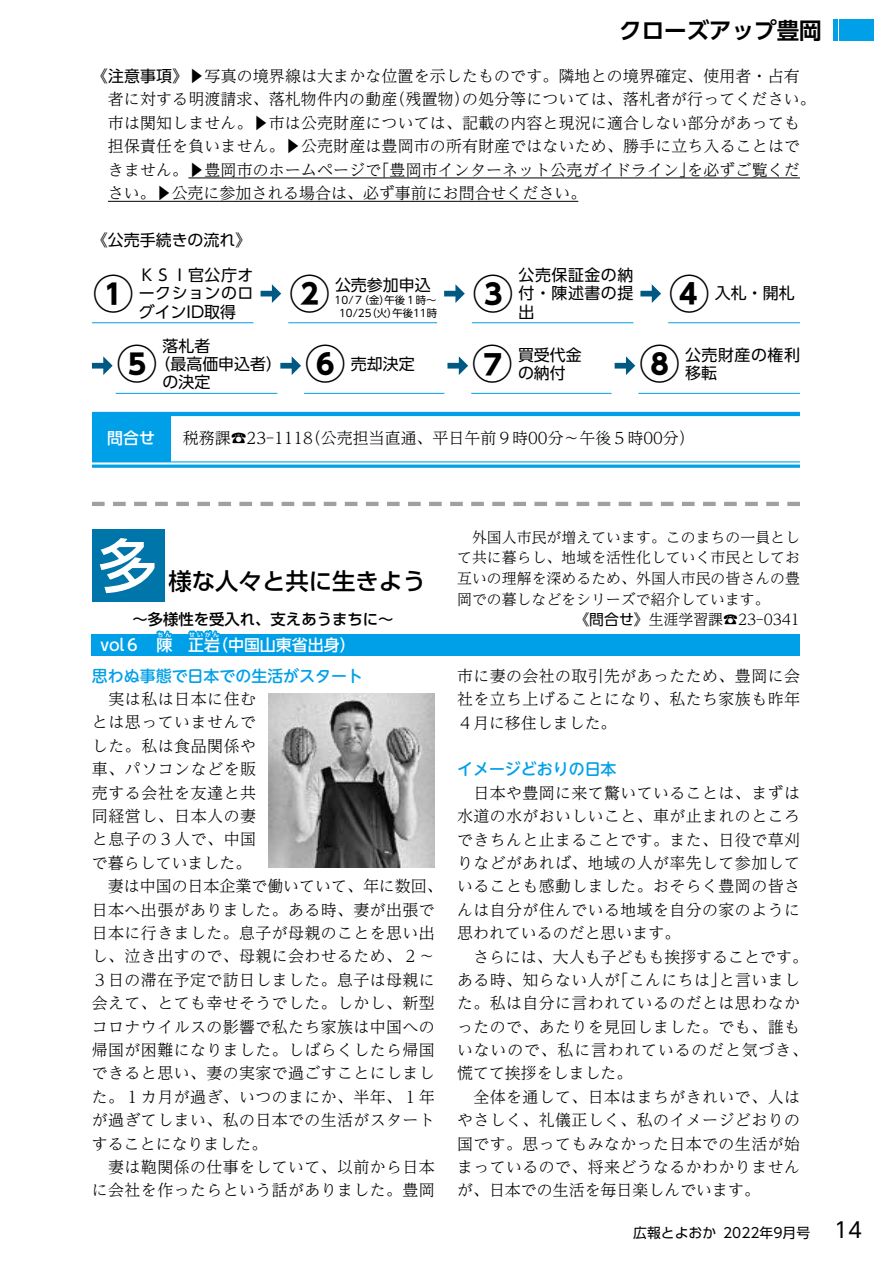
<style>
.page{position:relative;width:893px;height:1263px;background:#fff}
.page>*{position:absolute;margin:0;border:0;box-sizing:border-box;transform-origin:0 0}
.t1{font:500 58.5px "UD Shin Go Pro";color:#fff}
.t2{font:700 40.35px "UD Shin Go Pr 6";color:#000}
.t3{font:500 23.4px "UD Shin Go Pro";color:#000}
.t4{font:700 22.5px "UD Shin Go Pr 6 De";color:#000}
.t5{font:21.3px "UD Shin Go Pr 6";color:#000}
.t6{font:300 15.9px/23.4px "UD Reimin Pr 6";letter-spacing:.025em;color:#000}
.t7{font:300 15.9px/23.4px "UD Reimin Pr 6";color:#000}
.t8{font:15.9px "UD Shin Go Pr 6";color:#000}
.t9{font:15.9px "UD Shin Go Pr 6";letter-spacing:.035em;color:#000}
.t10{font:500 15.9px "UD Shin M Go Pro";color:#00a0e9}
.t11{font:500 15.9px "UD Shin Go Pr 6";color:#fff}
.t12{font:500 15.3px "UD Shin Go Pro";color:#000}
.t13{font:300 14.85px "UD Reimin Pr 6";color:#000}
.t14{font:13.8px "UD Shin Go Pr 6";color:#000}
.t15{font:10.35px "UD Shin Go Pr 6";color:#000}
.t16{font:500 5.85px "UD Shin Go Pr 6";letter-spacing:.365em;color:#fff}
.s1{font-family:"UD Shin Go Pr 6";font-weight:400}
</style>
<div class="page">
<div style="left:92px;top:635px;width:708px;height:21px;background:#00a0e9"></div>
<svg style="left:154px;top:630px;width:22px;height:5px"></svg>
<svg style="left:186px;top:630px;width:161px;height:5px"></svg>
<div style="left:92px;top:529px;width:72px;height:73px;background:#0075a9"></div>
<img style="left:269px;top:693px;width:166px;height:174px">
<hr style="left:188px;top:178px;width:612px;height:1px;background:#000">
<hr style="left:108px;top:201px;width:470px;height:1px;background:#000">
<hr style="left:92px;top:322px;width:162px;height:1px;background:#00a0e9">
<hr style="left:116px;top:393px;width:161px;height:1px;background:#00a0e9">
<hr style="left:288px;top:322px;width:149px;height:1px;background:#00a0e9">
<hr style="left:304px;top:393px;width:140px;height:1px;background:#00a0e9">
<hr style="left:472px;top:322px;width:161px;height:1px;background:#00a0e9">
<hr style="left:471px;top:393px;width:141px;height:1px;background:#00a0e9">
<hr style="left:668px;top:322px;width:132px;height:1px;background:#00a0e9">
<hr style="left:638px;top:393px;width:162px;height:1px;background:#00a0e9">
<svg style="left:261px;top:284px;width:20px;height:19px"></svg>
<svg style="left:444px;top:284px;width:21px;height:19px"></svg>
<svg style="left:640px;top:284px;width:21px;height:19px"></svg>
<svg style="left:92px;top:356px;width:21px;height:19px"></svg>
<svg style="left:280px;top:356px;width:21px;height:19px"></svg>
<svg style="left:447px;top:356px;width:21px;height:19px"></svg>
<svg style="left:615px;top:356px;width:20px;height:19px"></svg>
<hr style="left:92px;top:412px;width:708px;height:4px;background:#00a0e9">
<div style="left:92px;top:414px;width:78px;height:48px;background:#00a0e9"></div>
<hr style="left:92px;top:465px;width:708px;height:3px;background:#00a0e9">
<hr style="left:92px;top:461px;width:708px;height:1px;background:#00a0e9">
<svg style="left:92px;top:502px;width:708px;height:4px"></svg>
<div style="left:840px;top:20px;width:34px;height:21px;background:#00a0e9"></div>
<div style="left:833px;top:20px;width:5px;height:21px;background:#00a0e9"></div>
<h3 class="t4" style="left:619px;top:12px;width:204px">クローズアップ豊岡</h3>
<p class="t6" style="left:462px;top:64px;width:355px;text-indent:-370px"><span class="s1">《注意事項》▶</span>写真の境界線は大まかな位置を示したものです。隣地との境界確定、使用者・占有の処分等については、落札者が行ってください。</p>
<p class="t6" style="left:390px;top:87px;width:82px">（残置物）</p>
<p class="t6" style="left:108px;top:87px;width:291px">者に対する明渡請求、落札物件内の動産</p>
<p class="t6" style="left:108px;top:111px;width:694px">市は関知しません。<span class="s1">▶</span>市は公売財産については、記載の内容と現況に適合しない部分があっても</p>
<p class="t6" style="left:108px;top:134px;width:694px">担保責任を負いません。<span class="s1">▶</span>公売財産は豊岡市の所有財産ではないため、勝手に立ち入ることはで</p>
<p class="t6" style="left:687px;top:157px;width:114px">を必ずご覧くだ</p>
<p class="t6" style="left:373px;top:157px;width:323px">「豊岡市インターネット公売ガイドライン」</p>
<p class="t7" style="left:108px;top:157px;width:480px">きません。<span class="s1">▶</span>豊岡市のホームページで<br>さい。<span class="s1">▶</span>公売に参加される場合は、必ず事前にお問合せください。</p>
<p class="t8" style="left:92px;top:227px;width:161px">《公売手続きの流れ《</p>
<p class="t9" style="left:139px;top:262px;width:116px">ＫＳＩ官公庁オ</p>
<p class="t8" style="left:139px;top:299px;width:99px">グインID取得</p>
<p class="t9" style="left:519px;top:262px;width:116px">公売保証金の納</p>
<p class="t8" style="left:519px;top:299px;width:17px">出</p>
<h2 class="t2" style="left:93px;top:260px;width:42px">①</h2>
<h2 class="t2" style="left:289px;top:260px;width:42px">②</h2>
<h2 class="t2" style="left:473px;top:260px;width:42px">③</h2>
<p class="t8" style="left:519px;top:281px;width:116px">付・陳述書の提</p>
<h2 class="t2" style="left:669px;top:260px;width:42px">④</h2>
<p class="t8" style="left:335px;top:272px;width:97px">公売参加申込</p>
<p class="t8" style="left:715px;top:281px;width:81px">入札・開札</p>
<p class="t9" style="left:139px;top:281px;width:116px">ークションのロ</p>
<p class="t8" style="left:162px;top:333px;width:49px">落札者</p>
<p class="t8" style="left:162px;top:369px;width:49px">の決定</p>
<p class="t15" style="left:359px;top:292px;width:33px">（金）</p>
<p class="t15" style="left:385px;top:292px;width:53px">午後１時~</p>
<p class="t15" style="left:335px;top:292px;width:31px">10/７</p>
<p class="t15" style="left:366px;top:305px;width:33px">（火）</p>
<p class="t15" style="left:392px;top:305px;width:46px">午後11時</p>
<p class="t15" style="left:339px;top:305px;width:34px">10/25</p>
<h2 class="t2" style="left:117px;top:331px;width:42px">⑤</h2>
<h2 class="t2" style="left:305px;top:331px;width:42px">⑥</h2>
<h2 class="t2" style="left:472px;top:331px;width:42px">⑦</h2>
<p class="t8" style="left:518px;top:342px;width:65px">買受代金</p>
<h2 class="t2" style="left:639px;top:331px;width:42px">⑧</h2>
<p class="t9" style="left:685px;top:342px;width:116px">公売財産の権利</p>
<p class="t8" style="left:154px;top:351px;width:129px">（最高価申込者）</p>
<p class="t8" style="left:351px;top:351px;width:65px">売却決定</p>
<p class="t8" style="left:518px;top:360px;width:49px">の納付</p>
<p class="t8" style="left:685px;top:360px;width:33px">移転</p>
<p class="t11" style="left:107px;top:425px;width:49px">問合せ</p>
<p class="t7" style="left:305px;top:426px;width:391px">（公売担当直通、平日午前９時00分～午後５時00分(</p>
<p class="t7" style="left:183px;top:426px;width:132px">税務課☎23-1118</p>
<h1 class="t1" style="left:99px;top:518px;width:60px">多</h1>
<p class="t12" style="left:132px;top:607px;width:263px">～多様性を受入れ、支えあうまちに~</p>
<h3 class="t3" style="left:168px;top:562px;width:259px">様な人々と共に生きよう</h3>
<p class="t16" style="left:157px;top:630px;width:15px">ちん</p>
<p class="t11" style="left:100px;top:632px;width:73px">vol６　陳</p>
<p class="t16" style="left:189px;top:630px;width:31px">せいがん</p>
<p class="t11" style="left:212px;top:632px;width:145px">（中国山東省出身(</p>
<p class="t11" style="left:188px;top:632px;width:33px">正岩</p>
<p class="t10" style="left:92px;top:663px;width:273px">思わぬ事態で日本での生活がスタート</p>
<p class="t6" style="left:92px;top:687px;width:352px">　実は私は日本に住む<br>とは思っていませんで<br>した。私は食品関係や<br>車、パソコンなどを販<br>売する会社を友達と共<br>同経営し、日本人の妻<br>と息子の３人で、中国<br>で暮らしていました。<br>　妻は中国の日本企業で働いていて、年に数回、日本へ出張がありました。ある時、妻が出張で日本に行きました。息子が母親のことを思い出し、泣き出すので、母親に会わせるため、２~<br>３日の滞在予定で訪日しました。息子は母親に会えて、とても幸せそうでした。しかし、新型コロナウイルスの影響で私たち家族は中国への帰国が困難になりました。しばらくしたら帰国できると思い、妻の実家で過ごすことにしました。１カ月が過ぎ、いつのまにか、半年、１年が過ぎてしまい、私の日本での生活がスタートすることになりました。<br>　妻は鞄関係の仕事をしていて、以前から日本に会社を作ったらという話がありました。豊岡</p>
<p class="t13" style="left:457px;top:525px;width:344px">　外国人市民が増えています。このまちの一員とし</p>
<p class="t13" style="left:457px;top:546px;width:344px">て共に暮らし、地域を活性化していく市民としてお</p>
<p class="t13" style="left:457px;top:566px;width:344px">互いの理解を深めるため、外国人市民の皆さんの豊</p>
<p class="t13" style="left:457px;top:587px;width:314px">岡での暮しなどをシリーズで紹介しています。</p>
<p class="t13" style="left:574px;top:608px;width:227px"><span class="s1">《問合せ》</span>生涯学習課☎23-0341</p>
<p class="t6" style="left:457px;top:663px;width:344px;text-align:justify">市に妻の会社の取引先があったため、豊岡に会社を立ち上げることになり、私たち家族も昨年４月に移住しました。</p>
<p class="t10" style="left:457px;top:756px;width:161px">イメージどおりの日本</p>
<p class="t6" style="left:457px;top:780px;width:344px">　日本や豊岡に来て驚いていることは、まずは</p>
<p class="t6" style="left:457px;top:804px;width:344px">水道の水がおいしいこと、車が止まれのところ</p>
<p class="t6" style="left:457px;top:827px;width:344px">できちんと止まることです。また、日役で草刈</p>
<p class="t6" style="left:457px;top:851px;width:344px">りなどがあれば、地域の人が率先して参加して</p>
<p class="t6" style="left:457px;top:874px;width:344px">いることも感動しました。おそらく豊岡の皆さ</p>
<p class="t6" style="left:457px;top:897px;width:344px">んは自分が住んでいる地域を自分の家のように</p>
<p class="t7" style="left:457px;top:921px;width:225px">思われているのだと思います。</p>
<p class="t7" style="left:457px;top:944px;width:352px">　さらには、大人も子どもも挨拶することです。</p>
<p class="t6" style="left:719px;top:967px;width:83px">と言いまし</p>
<p class="t6" style="left:612px;top:967px;width:115px">「こんにちは」</p>
<p class="t6" style="left:457px;top:967px;width:352px">ある時、知らない人が<br>た。私は自分に言われているのだとは思わなかったので、あたりを見回しました。でも、誰もいないので、私に言われているのだと気づき、慌てて挨拶をしました。<br>　全体を通して、日本はまちがきれいで、人はやさしく、礼儀正しく、私のイメージどおりの国です。思ってもみなかった日本での生活が始まっているので、将来どうなるかわかりませんが、日本での生活を毎日楽しんでいます。</p>
<p class="t14" style="left:633px;top:1222px;width:84px">広報とよおか</p>
<p class="t14" style="left:723px;top:1222px;width:89px">2022年9月号</p>
<h3 class="t5" style="left:834px;top:1213px;width:30px">14</h3>
</div>
